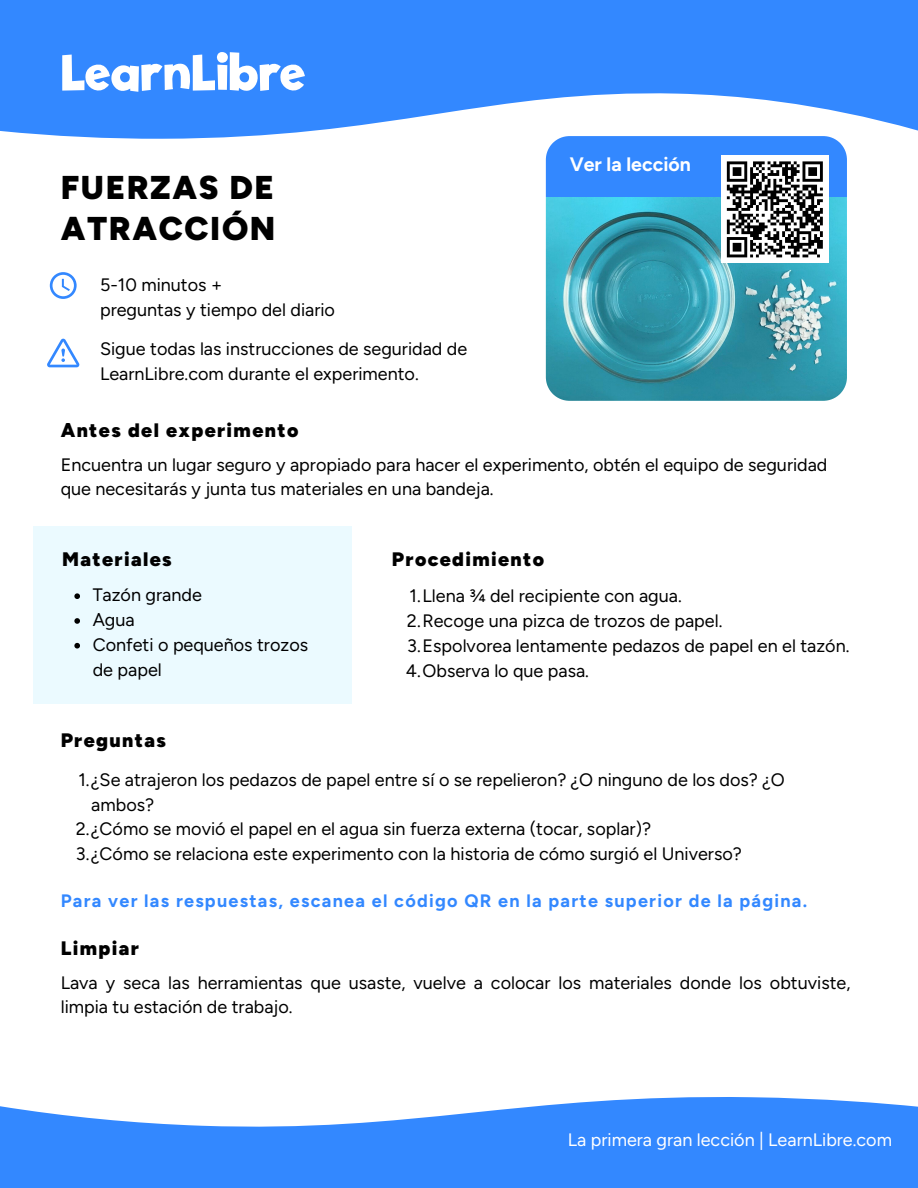
<style>
.page{position:relative;width:918px;height:1188px;background:#fff}
.page>*{position:absolute;margin:0;border:0;box-sizing:border-box;transform-origin:0 0}
.t1{font:900 33px/40.5px "Figtree";letter-spacing:.05em;color:#000}
.t2{font:900 19.5px "Figtree";letter-spacing:.07em;color:#000}
.t3{font:700 19.5px "Figtree";color:#fff}
.t4{font:18px/24.8px "Figtree";color:#000}
.t5{font:700 18px "Figtree";letter-spacing:.07em;color:#38f}
.t6{font:18px "Figtree";color:#fff}
</style>
<div class="page">
<svg style="left:0;top:119px;width:918px;height:20px;fill:#38f"></svg>
<svg style="left:0;top:0;width:918px;height:119px;background:#4190ff"></svg>
<svg style="left:0;top:1097px;width:918px;height:91px;fill:#38f"></svg>
<svg style="left:527px;top:117px;width:339px;height:284px"></svg>
<div style="left:33px;top:526px;width:319px;height:178px;background:#ebfaff"></div>
<svg style="left:74px;top:593px;width:6px;height:6px"></svg>
<svg style="left:74px;top:618px;width:6px;height:6px"></svg>
<svg style="left:74px;top:643px;width:6px;height:6px"></svg>
<svg style="left:50px;top:272px;width:27px;height:27px"></svg>
<svg style="left:47px;top:339px;width:32px;height:28px"></svg>
<svg style="left:62px;top:52px;width:243px;height:39px"></svg>
<div style="left:721px;top:156px;width:108px;height:107px;background:#fff"></div>
<svg style="left:726px;top:161px;width:97px;height:97px"></svg>
<p class="t1" style="left:61px;top:167px;width:216px">FUERZAS DE<br>ATRACCIÓN</p>
<p class="t4" style="left:100px;top:272px;width:124px">5-10 minutos +</p>
<p class="t4" style="left:100px;top:297px;width:236px">preguntas y tiempo del diario</p>
<p class="t4" style="left:100px;top:336px;width:369px">Sigue todas las instrucciones de seguridad de<br>LearnLibre.com durante el experimento.</p>
<p class="t2" style="left:61px;top:419px;width:239px">Antes del experimento</p>
<h2 class="t3" style="left:570px;top:153px;width:123px">Ver la lección</h2>
<p class="t4" style="left:61px;top:452px;width:768px">Encuentra un lugar seguro y apropiado para hacer el experimento, obtén el equipo de seguridad que necesitarás y junta tus materiales en una bandeja.</p>
<p class="t2" style="left:62px;top:547px;width:111px">Materiales</p>
<p class="t4" style="left:93px;top:583px;width:111px">Tazón grande</p>
<h1 class="t4" style="left:93px;top:607px;width:44px">Agua</h1>
<p class="t4" style="left:93px;top:632px;width:217px">Confeti o pequeños trozos de papel</p>
<h2 class="t2" style="left:392px;top:547px;width:154px">Procedimiento</h2>
<p class="t4" style="left:410px;top:584px;width:274px">1.Llena ¾ del recipiente con agua.</p>
<p class="t4" style="left:407px;top:608px;width:317px">2.Recoge una pizca de trozos de papel.</p>
<h2 class="t4" style="left:407px;top:633px;width:444px">3.Espolvorea lentamente pedazos de papel en el tazón.</h2>
<p class="t4" style="left:406px;top:658px;width:185px">4.Observa lo que pasa.</p>
<h2 class="t2" style="left:61px;top:729px;width:107px">Preguntas</h2>
<p class="t4" style="left:91px;top:767px;width:695px;text-indent:-13px">1.¿Se atrajeron los pedazos de papel entre sí o se repelieron? ¿O ninguno de los dos? ¿O ambos?</p>
<p class="t4" style="left:76px;top:817px;width:577px">2.¿Cómo se movió el papel en el agua sin fuerza externa (tocar, soplar)?</p>
<p class="t4" style="left:76px;top:841px;width:668px">3.¿Cómo se relaciona este experimento con la historia de cómo surgió el Universo?</p>
<p class="t5" style="left:61px;top:890px;width:748px">Para ver las respuestas, escanea el código QR en la parte superior de la página.</p>
<h2 class="t2" style="left:61px;top:937px;width:80px">Limpiar</h2>
<p class="t4" style="left:61px;top:970px;width:791px">Lava y seca las herramientas que usaste, vuelve a colocar los materiales donde los obtuviste, limpia tu estación de trabajo.</p>
<p class="t6" style="left:568px;top:1129px;width:326px">La primera gran lección | LearnLibre.com</p>
</div>
